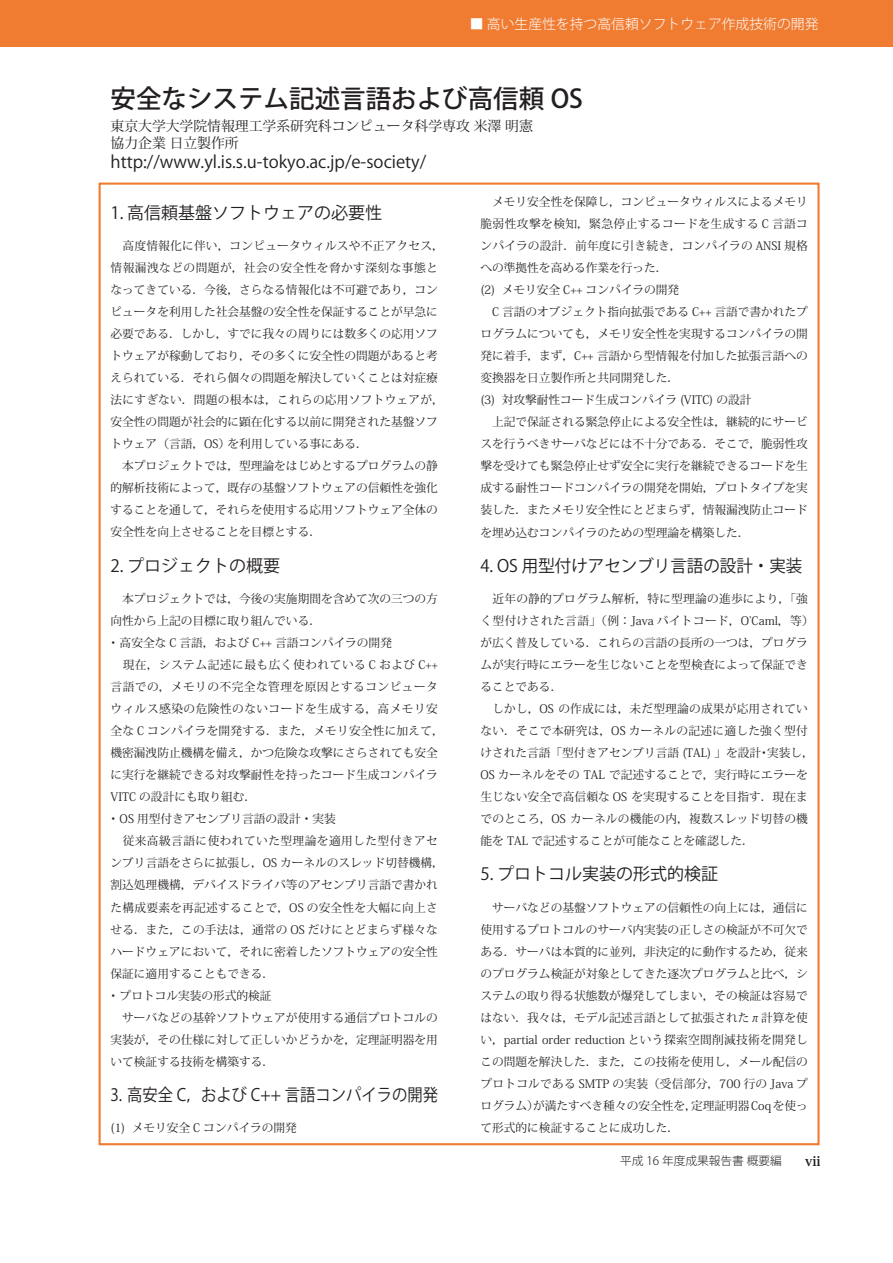
<style>
.page{position:relative;width:893px;height:1263px;background:#fff}
.page>*{position:absolute;margin:0;border:0;box-sizing:border-box;transform-origin:0 0}
.t1{font:500 25.5px "Koz Go Std";color:#231f20}
.t2{font:16.95px "Koz Go Std";color:#231f20}
.t3{font:16.95px "Koz Go Std";color:#231f20;scale:.9 1}
.t4{font:13.8px/17px "Koz Min Std";color:#231f20}
.t5{font:300 13.8px "Koz Go Std";color:#fff}
.t6{font:11.7px/22px "Koz Min Std";color:#231f20}
.t7{font:300 11.7px "Koz Go Std";color:#231f20}
.s1{font-family:"Koz Min Std";font-weight:700;font-size:13.8px}
</style>
<div class="page">
<div style="left:0;top:0;width:893px;height:46px;background:#f07c32"></div>
<p class="t5" style="left:470px;top:15px;width:350px">■ 高い生産性を持つ高信頼ソフトウェア作成技術の開発</p>
<h1 class="t1" style="left:111px;top:82px;width:474px">安全なシステム記述言語および高信頼 OS</h1>
<p class="t4" style="left:111px;top:118px;width:424px">東京大学大学院情報理工学系研究科コンピュータ科学専攻 米澤 明憲協力企業 日立製作所</p>
<h2 class="t2" style="left:111px;top:151px;width:317px">http://www.yl.is.s.u-tokyo.ac.jp/e-society/</h2>
<h2 class="t2" style="left:111px;top:202px;width:273px">1. 高信頼基盤ソフトウェアの必要性</h2>
<p class="t6" style="left:111px;top:235px;width:335px">　高度情報化に伴い，コンピュータウィルスや不正アクセス，情報漏洩などの問題が，社会の安全性を脅かす深刻な事態となってきている．今後，さらなる情報化は不可避であり，コンピュータを利用した社会基盤の安全性を保証することが早急に必要である．しかし，すでに我々の周りには数多くの応用ソフトウェアが稼動しており，その多くに安全性の問題があると考えられている．それら個々の問題を解決していくことは対症療法にすぎない．問題の根本は，これらの応用ソフトウェアが，安全性の問題が社会的に顕在化する以前に開発された基盤ソフトウェア（言語，OS）を利用している事にある．<br>　本プロジェクトでは，型理論をはじめとするプログラムの静的解析技術によって，既存の基盤ソフトウェアの信頼性を強化することを通して，それらを使用する応用ソフトウェア全体の安全性を向上させることを目標とする．</p>
<h2 class="t2" style="left:111px;top:555px;width:171px">2. プロジェクトの概要</h2>
<p class="t6" style="left:108px;top:587px;width:338px">　本プロジェクトでは，今後の実施期間を含めて次の三つの方向性から上記の目標に取り組んでいる．<br>・ 高安全な C 言語，および C++ 言語コンパイラの開発<br>　現在，システム記述に最も広く使われている C および C++言語での，メモリの不完全な管理を原因とするコンピュータウィルス感染の危険性のないコードを生成する，高メモリ安全な C コンパイラを開発する．また，メモリ安全性に加えて，機密漏洩防止機構を備え，かつ危険な攻撃にさらされても安全に実行を継続できる対攻撃耐性を持ったコード生成コンパイラ<br>VITC の設計にも取り組む．<br>・ OS 用型付きアセンブリ言語の設計・実装<br>　従来高級言語に使われていた型理論を適用した型付きアセンブリ言語をさらに拡張し，OS カーネルのスレッド切替機構，割込処理機構，デバイスドライバ等のアセンブリ言語で書かれた構成要素を再記述することで，OS の安全性を大幅に向上させる．また，この手法は，通常の OS だけにとどまらず様々なハードウェアにおいて，それに密着したソフトウェアの安全性保証に適用することもできる．<br>・ プロトコル実装の形式的検証<br>　サーバなどの基幹ソフトウェアが使用する通信プロトコルの実装が，その仕様に対して正しいかどうかを，定理証明器を用いて検証する技術を構築する．</p>
<h2 class="t3" style="left:111px;top:1084px;width:365px">3. 高安全 C，および C++ 言語コンパイラの開発</h2>
<p class="t6" style="left:111px;top:1117px;width:188px">(1) メモリ安全 C コンパイラの開発</p>
<p class="t6" style="left:480px;top:190px;width:329px">　メモリ安全性を保障し，コンピュータウィルスによるメモリ脆弱性攻撃を検知，緊急停止するコードを生成する C 言語コンパイラの設計．前年度に引き続き，コンパイラの ANSI 規格への準拠性を高める作業を行った．<br>(2) メモリ安全 C++ コンパイラの開発<br>　C 言語のオブジェクト指向拡張である C++ 言語で書かれたプログラムについても，メモリ安全性を実現するコンパイラの開発に着手，まず，C++ 言語から型情報を付加した拡張言語への変換器を日立製作所と共同開発した．<br>(3) 対攻撃耐性コード生成コンパイラ (VITC) の設計<br>　上記で保証される緊急停止による安全性は，継続的にサービスを行うべきサーバなどには不十分である．そこで，脆弱性攻撃を受けても緊急停止せず安全に実行を継続できるコードを生成する耐性コードコンパイラの開発を開始，プロトタイプを実装した．またメモリ安全性にとどまらず，情報漏洩防止コードを埋め込むコンパイラのための型理論を構築した．</p>
<h2 class="t2" style="left:480px;top:555px;width:323px">4. OS 用型付けアセンブリ言語の設計・実装</h2>
<p class="t6" style="left:480px;top:587px;width:335px">　近年の静的プログラム解析，特に型理論の進歩により，「強く型付けされた言語」（例：Java バイトコード，OʼCaml，等）が広く普及している．これらの言語の長所の一つは，プログラムが実行時にエラーを生じないことを型検査によって保証できることである．</p>
<p class="t6" style="left:480px;top:698px;width:335px;text-indent:12px">しかし，OS の作成には，未だ型理論の成果が応用されていない．そこで本研究は，OS カーネルの記述に適した強く型付けされた言語「型付きアセンブリ言語 (TAL) 」を設計・実装し，<br>OS カーネルをその TAL で記述することで，実行時にエラーを生じない安全で高信頼な OS を実現することを目指す．現在までのところ，OS カーネルの機能の内，複数スレッド切替の機能を TAL で記述することが可能なことを確認した．</p>
<h2 class="t2" style="left:480px;top:864px;width:239px">5. プロトコル実装の形式的検証</h2>
<p class="t6" style="left:480px;top:896px;width:329px;text-align:justify">　サーバなどの基盤ソフトウェアの信頼性の向上には，通信に使用するプロトコルのサーバ内実装の正しさの検証が不可欠である．サーバは本質的に並列，非決定的に動作するため，従来のプログラム検証が対象としてきた逐次プログラムと比べ，システムの取り得る状態数が爆発してしまい，その検証は容易ではない．我々は，モデル記述言語として拡張されたπ計算を使い，partial order reduction という探索空間削減技術を開発しこの問題を解決した．また，この技術を使用し，メール配信のプロトコルである SMTP の実装（受信部分，700 行の Java プログラム）が満たすべき種々の安全性を，定理証明器Coqを使って形式的に検証することに成功した．</p>
<p class="t7" style="left:620px;top:1153px;width:202px">平成 16 年度成果報告書 概要編　　<span class="s1">vii</span></p>
</div>
